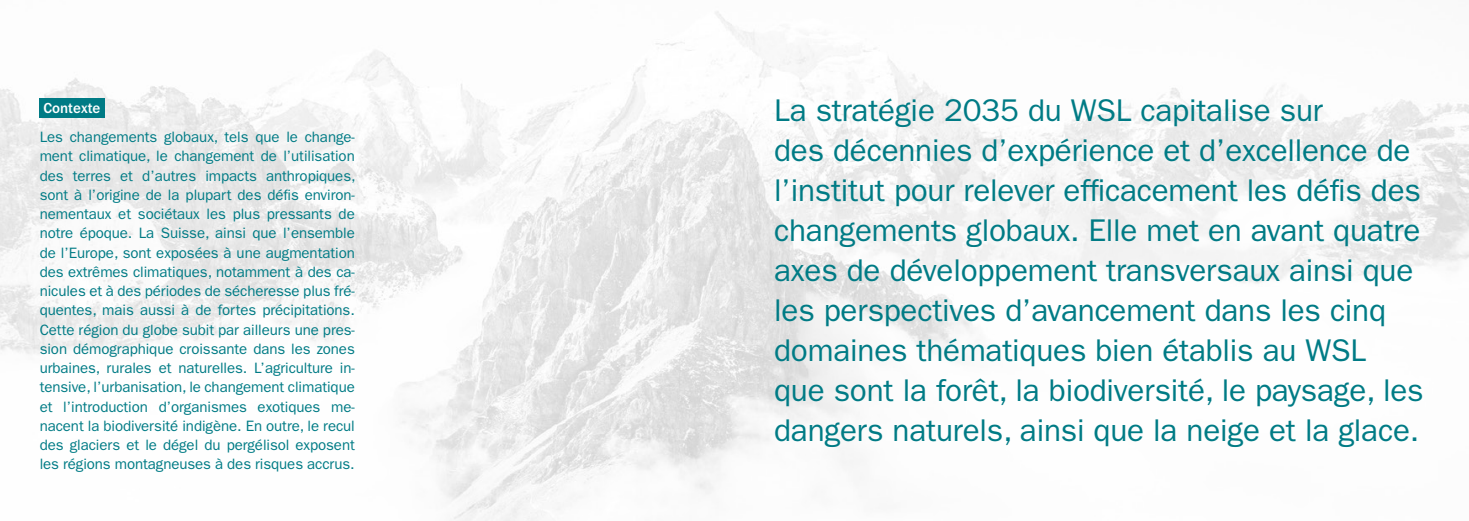
<style>
.page{position:relative;width:1469px;height:521px;background:#fff}
.page>*{position:absolute;margin:0;border:0;box-sizing:border-box;transform-origin:0 0}
.t1{font:31.5px/40.1px "ITC Franklin Gothic Std";letter-spacing:-.005em;color:#007b85}
.t2{font:15.05px/19.2px "ITC Franklin Gothic Std";letter-spacing:-.005em;color:#007b85;text-align:justify}
.t3{font:500 15.05px "ITC Franklin Gothic Std";color:#fff}
</style>
<div class="page">
<img style="left:0;top:11px;width:1468px;height:510px">
<div style="left:39px;top:98px;width:66px;height:20px;background:#007b85"></div>
<p class="t3" style="left:43px;top:100px;width:58px">Contexte</p>
<p class="t2" style="left:40px;top:127px;width:317px">Les changements globaux, tels que le change&shy;ment climatique, le changement de l’utilisation des terres et d’autres impacts anthropiques, sont à l’origine de la plupart des défis environ&shy;nementaux et sociétaux les plus pressants de notre époque. La Suisse, ainsi que l’ensemble de l’Europe, sont exposées à une augmentation des extrêmes climatiques, notamment à des ca&shy;nicules et à des périodes de sécheresse plus fré&shy;quentes, mais aussi à de fortes précipitations.<br>Cette région du globe subit par ailleurs une pres&shy;sion démographique croissante dans les zones urbaines, rurales et naturelles. L’agriculture in&shy;tensive, l’urbanisation, le changement climatique et l’introduction d’organismes exotiques me&shy;nacent la biodiversité indigène. En outre, le recul des glaciers et le dégel du pergélisol exposent les régions montagneuses à des risques accrus.</p>
<p class="t1" style="left:774px;top:90px;width:651px">La stratégie 2035 du WSL capitalise sur<br>des décennies d’expérience et d’excellence de l’institut pour relever efficacement les défis des changements globaux. Elle met en avant quatre axes de développement transversaux ainsi que les perspectives d’avancement dans les cinq domaines thématiques bien établis au WSL que sont la forêt, la biodiversité, le paysage, les dangers naturels, ainsi que la neige et la glace.</p>
</div>
